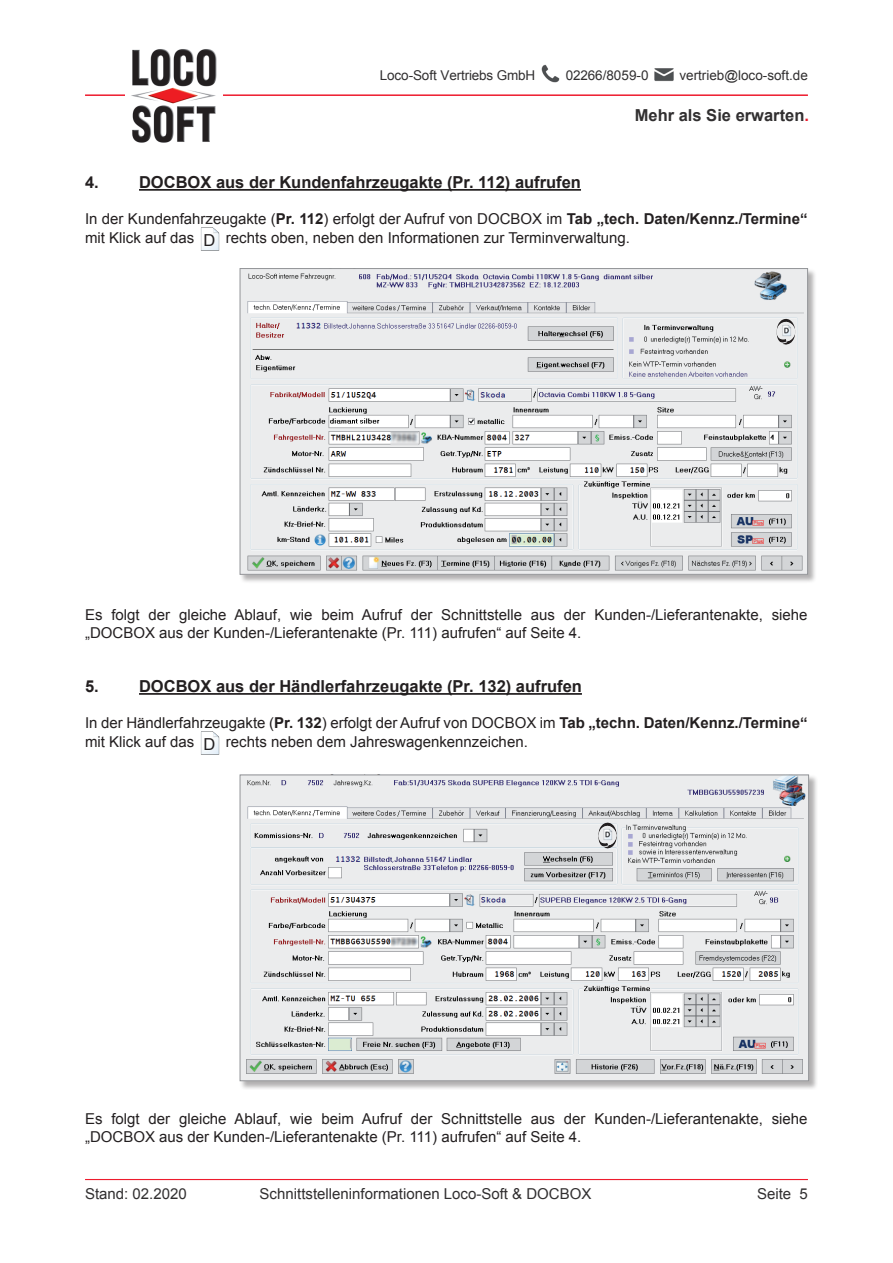
<style>
.page{position:relative;width:893px;height:1263px;background:#fff}
.page>*{position:absolute;margin:0;border:0;box-sizing:border-box;transform-origin:0 0}
.t1{font:700 16.5px "Arial";color:#231f20}
.t2{font:700 16.5px "Arial";color:#312f30}
.t3{font:15px/18.9px "Arial";color:#231f20}
.t4{font:15px "Arial";color:#312f30}
.t5{font:13.5px "Arial";color:#312f30}
.s1{color:#ee1b2d}
.s2{font-weight:700}
.s3{font-size:16.5px}
</style>
<div class="page">
<img style="left:541px;top:64px;width:19px;height:19px">
<img style="left:654px;top:68px;width:20px;height:14px">
<hr style="left:85px;top:94px;width:723px;height:2px;background:#ee1b2d">
<img style="left:125px;top:49px;width:97px;height:94px">
<hr style="left:85px;top:1179px;width:723px;height:1px;background:#ee1b2d">
<hr style="left:139px;top:189px;width:442px;height:2px;background:#231f20">
<img style="left:201px;top:227px;width:19px;height:23px">
<hr style="left:139px;top:693px;width:443px;height:2px;background:#231f20">
<img style="left:201px;top:731px;width:19px;height:23px">
<div style="left:239px;top:268px;width:578px;height:316px;background:#231f20;opacity:.35"></div>
<img style="left:242px;top:270px;width:564px;height:303px">
<img style="left:777px;top:319px;width:9px;height:24px">
<div style="left:239px;top:774px;width:579px;height:316px;background:#231f20;opacity:.35"></div>
<img style="left:242px;top:776px;width:565px;height:303px">
<img style="left:598px;top:823px;width:10px;height:23px">
<p class="t5" style="left:380px;top:66px;width:157px">Loco-Soft Vertriebs GmbH</p>
<p class="t5" style="left:566px;top:66px;width:84px">02266/8059-0</p>
<p class="t5" style="left:679px;top:66px;width:130px">vertrieb@loco-soft.de</p>
<p class="t2" style="left:635px;top:104px;width:176px">Mehr als Sie erwarten<span class="s1">.</span></p>
<p class="t1" style="left:85px;top:171px;width:15px">4.</p>
<p class="t1" style="left:139px;top:171px;width:443px">DOCBOX aus der Kundenfahrzeugakte (Pr. 112) aufrufen</p>
<p class="t3" style="left:85px;top:209px;width:724px">In der Kundenfahrzeugakte (<span class="s2">Pr. 112</span>) erfolgt der Aufruf von DOCBOX im <span class="s2">Tab „tech. Daten/Kennz./Termine“ </span>mit Klick auf das <span class="s3">D</span> rechts oben, neben den Informationen zur Terminverwaltung.</p>
<p class="t3" style="left:85px;top:606px;width:724px;line-height:18px">Es folgt der gleiche Ablauf, wie beim Aufruf der Schnittstelle aus der Kunden-/Lieferantenakte, siehe „DOCBOX aus der Kunden-/Lieferantenakte (Pr. 111) aufrufen“ auf Seite 4.</p>
<p class="t1" style="left:85px;top:675px;width:15px">5.</p>
<p class="t1" style="left:139px;top:675px;width:444px">DOCBOX aus der Händlerfahrzeugakte (Pr. 132) aufrufen</p>
<p class="t3" style="left:85px;top:713px;width:724px">In der Händlerfahrzeugakte (<span class="s2">Pr. 132</span>) erfolgt der Aufruf von DOCBOX im <span class="s2">Tab „techn. Daten/Kennz./Termine“ </span>mit Klick auf das <span class="s3">D</span> rechts neben dem Jahreswagenkennzeichen.</p>
<p class="t3" style="left:85px;top:1110px;width:724px;line-height:18px">Es folgt der gleiche Ablauf, wie beim Aufruf der Schnittstelle aus der Kunden-/Lieferantenakte, siehe „DOCBOX aus der Kunden-/Lieferantenakte (Pr. 111) aufrufen“ auf Seite 4.</p>
<p class="t4" style="left:85px;top:1183px;width:103px">Stand: 02.2020</p>
<p class="t4" style="left:260px;top:1183px;width:333px">Schnittstelleninformationen Loco-Soft &amp; DOCBOX</p>
<p class="t4" style="left:757px;top:1183px;width:52px">Seite 5</p>
</div>
